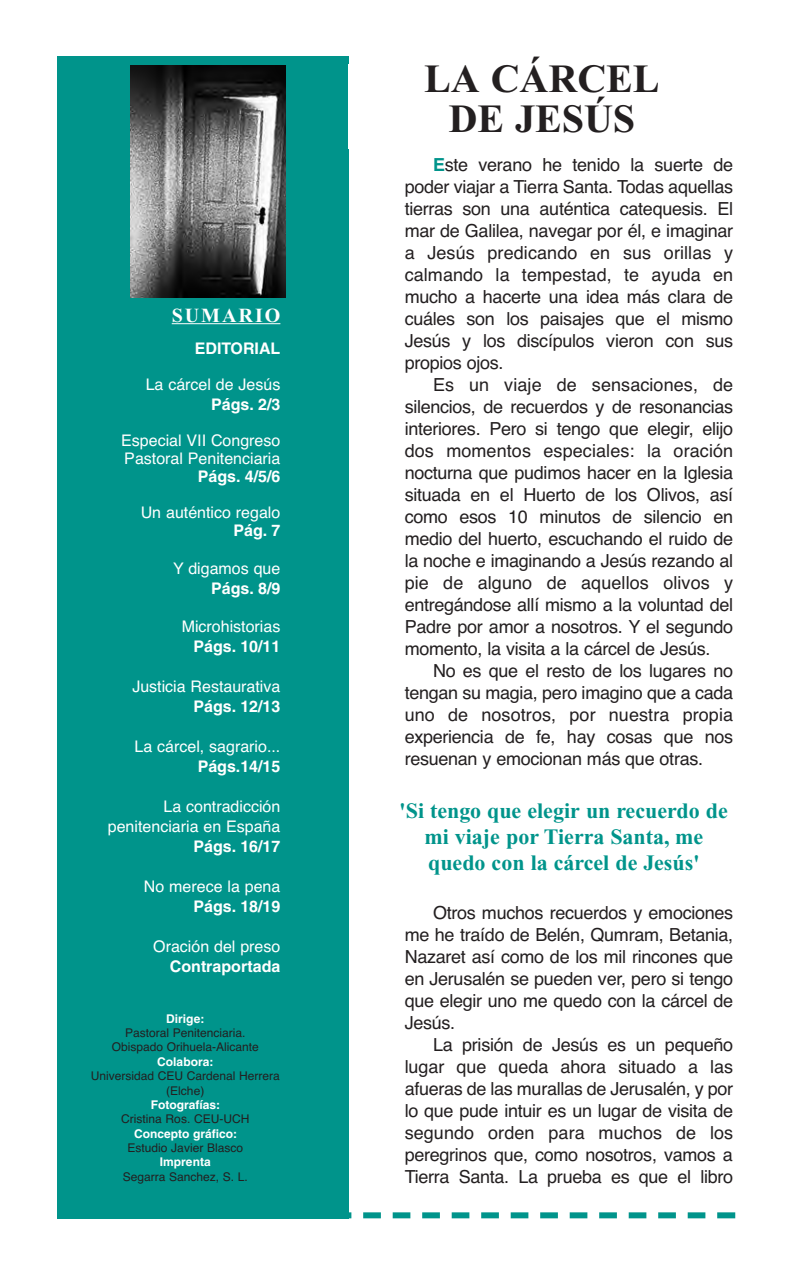
<style>
.page{position:relative;width:794px;height:1276px;background:#fff}
.page>*{position:absolute;margin:0;border:0;box-sizing:border-box;transform-origin:0 0}
.t1{font:700 40px/40px "Times New Roman";color:#231f20;text-align:center}
.t2{font:700 22px/26px "Times New Roman";color:#00948b;text-align:center}
.t3{font:700 20px "Times New Roman";letter-spacing:.1em;color:#fff}
.t4{font:18px/22px "Helvetica";letter-spacing:-.015em;color:#231f20;text-align:justify}
.t5{font:16px/18px "Helvetica";color:#fff}
.t6{font:700 16px "Helvetica";color:#fff}
.t7{font:12px/14.4px "Helvetica";color:#231f20;text-align:center}
.t8{font:700 12px "Helvetica";color:#fff}
.s1{font-weight:700;color:#00948b}
</style>
<div class="page">
<div style="left:57px;top:57px;width:291px;height:1162px;background:#00948b"></div>
<hr style="left:172px;top:323px;width:108px;height:1px;background:#fff">
<img style="left:131px;top:66px;width:154px;height:231px">
<svg style="left:351px;top:1212px;width:355px;height:6px"></svg>
<div style="left:333px;top:1212px;width:18px;height:6px;background:#00948b"></div>
<div style="left:717px;top:1212px;width:18px;height:6px;background:#00948b"></div>
<p class="t3" style="left:172px;top:308px;width:110px">SUMARIO</p>
<p class="t6" style="left:195px;top:342px;width:87px">EDITORIAL</p>
<p class="t5" style="left:146px;top:375px;width:136px">La cárcel de Jesús</p>
<p class="t6" style="left:211px;top:398px;width:71px">Págs. 2/3</p>
<p class="t5" style="left:121px;top:431px;width:161px">Especial VII Congreso<br>Pastoral Penitenciaria</p>
<p class="t6" style="left:198px;top:470px;width:84px">Págs. 4/5/6</p>
<p class="t5" style="left:141px;top:503px;width:141px">Un auténtico regalo</p>
<p class="t6" style="left:233px;top:524px;width:48px">Pág. 7</p>
<p class="t5" style="left:173px;top:559px;width:109px">Y digamos que</p>
<p class="t6" style="left:211px;top:582px;width:71px">Págs. 8/9</p>
<p class="t5" style="left:182px;top:617px;width:100px">Microhistorias</p>
<p class="t6" style="left:193px;top:640px;width:88px">Págs. 10/11</p>
<p class="t5" style="left:132px;top:677px;width:150px">Justicia Restaurativa</p>
<p class="t6" style="left:193px;top:700px;width:88px">Págs. 12/13</p>
<p class="t5" style="left:135px;top:737px;width:147px">La cárcel, sagrario...</p>
<p class="t6" style="left:198px;top:760px;width:84px">Págs.14/15</p>
<p class="t5" style="left:108px;top:796px;width:174px;line-height:20px;text-align:right">La contradicción penitenciaria en España</p>
<p class="t6" style="left:193px;top:840px;width:88px">Págs. 16/17</p>
<p class="t5" style="left:144px;top:877px;width:138px">No merece la pena</p>
<p class="t6" style="left:193px;top:900px;width:88px">Págs. 18/19</p>
<p class="t5" style="left:153px;top:937px;width:129px">Oración del preso</p>
<p class="t6" style="left:170px;top:960px;width:112px">Contraportada</p>
<p class="t8" style="left:166px;top:1014px;width:40px">Dirige:</p>
<p class="t7" style="left:112px;top:1025px;width:149px">Pastoral Penitenciaria.<br>Obispado Orihuela-Alicante</p>
<p class="t8" style="left:157px;top:1057px;width:58px">Colabora:</p>
<p class="t7" style="left:91px;top:1068px;width:190px">Universidad CEU Cardenal Herrera (Elche)</p>
<p class="t8" style="left:151px;top:1100px;width:71px">Fotografías:</p>
<p class="t7" style="left:121px;top:1112px;width:129px">Cristina Ros. CEU-UCH</p>
<p class="t8" style="left:134px;top:1129px;width:104px">Concepto gráfico:</p>
<p class="t7" style="left:128px;top:1140px;width:117px">Estudio Javier Blasco</p>
<p class="t8" style="left:160px;top:1157px;width:52px">Imprenta</p>
<p class="t7" style="left:123px;top:1169px;width:127px">Segarra Sanchez, S. L.</p>
<h1 class="t1" style="left:424px;top:63px;width:237px">LA CÁRCEL<br>DE JESÚS</h1>
<p class="t4" style="left:405px;top:154px;width:330px;text-indent:28px"><span class="s1">E</span>ste verano he tenido la suerte de poder viajar a Tierra Santa. Todas aquellas tierras son una auténtica catequesis. El mar de Galilea, navegar por él, e imaginar a Jesús predicando en sus orillas y calmando la tempestad, te ayuda en mucho a hacerte una idea más clara de cuáles son los paisajes que el mismo Jesús y los discípulos vieron con sus propios ojos.</p>
<p class="t4" style="left:405px;top:374px;width:330px;text-indent:28px">Es un viaje de sensaciones, de silencios, de recuerdos y de resonancias interiores. Pero si tengo que elegir, elijo dos momentos especiales: la oración nocturna que pudimos hacer en la Iglesia situada en el Huerto de los Olivos, así como esos 10 minutos de silencio en medio del huerto, escuchando el ruido de la noche e imaginando a Jesús rezando al pie de alguno de aquellos olivos y entregándose allí mismo a la voluntad del Padre por amor a nosotros. Y el segundo momento, la visita a la cárcel de Jesús.</p>
<p class="t4" style="left:405px;top:660px;width:330px;text-indent:28px">No es que el resto de los lugares no tengan su magia, pero imagino que a cada uno de nosotros, por nuestra propia experiencia de fe, hay cosas que nos resuenan y emocionan más que otras.</p>
<p class="t2" style="left:399px;top:799px;width:330px">'Si tengo que elegir un recuerdo de mi viaje por Tierra Santa, me quedo con la cárcel de Jesús'</p>
<p class="t4" style="left:405px;top:902px;width:330px;text-indent:28px">Otros muchos recuerdos y emociones me he traído de Belén, Qumram, Betania, Nazaret así como de los mil rincones que en Jerusalén se pueden ver, pero si tengo que elegir uno me quedo con la cárcel de Jesús.</p>
<p class="t4" style="left:405px;top:1033px;width:330px;text-indent:28px">La prisión de Jesús es un pequeño lugar que queda ahora situado a las afueras de las murallas de Jerusalén, y por lo que pude intuir es un lugar de visita de segundo orden para muchos de los peregrinos que, como nosotros, vamos a Tierra Santa. La prueba es que el libro</p>
</div>
